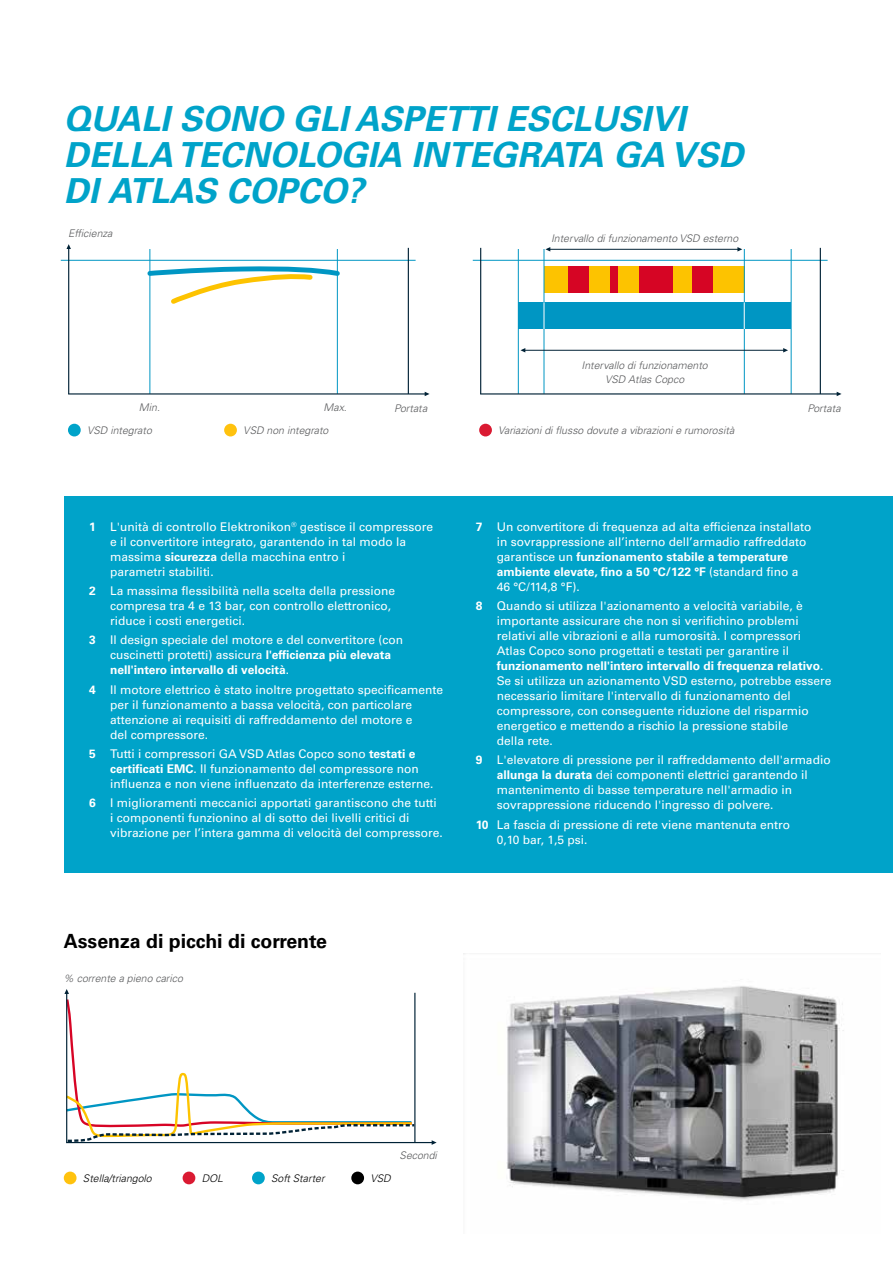
<style>
.page{position:relative;width:893px;height:1263px;background:#fff}
.page>*{position:absolute;margin:0;border:0;box-sizing:border-box;transform-origin:0 0}
.t1{font:italic 700 34.5px/36px "Univers LT Std";color:#00a3c9}
.t2{font:700 19.5px "Univers LT Std";color:#000}
.t3{font:12px/15px "Univers LT Std";color:#fff}
.t4{font:italic 300 10.5px/14.2px "Univers LT Std";color:#58595b;text-align:center}
.t5{font:italic 300 10.5px "Univers LT Std";color:#000}
.s1{font-weight:700}
</style>
<div class="page">
<div style="left:64px;top:496px;width:829px;height:377px;background:#00a3c9"></div>
<hr style="left:61px;top:260px;width:355px;height:1px;background:#0096c3">
<hr style="left:150px;top:249px;width:1px;height:145px;background:#0096c3">
<hr style="left:337px;top:249px;width:1px;height:145px;background:#0096c3">
<hr style="left:68px;top:248px;width:1px;height:146px;background:#002236">
<hr style="left:408px;top:248px;width:1px;height:146px;background:#002236">
<hr style="left:68px;top:393px;width:357px;height:1px;background:#002236">
<svg style="left:66px;top:244px;width:5px;height:5px"></svg>
<svg style="left:425px;top:392px;width:5px;height:4px"></svg>
<svg style="left:147px;top:263px;width:193px;height:43px"></svg>
<svg style="left:67px;top:996px;width:9px;height:75px"></svg>
<svg style="left:67px;top:1071px;width:349px;height:71px"></svg>
<hr style="left:66px;top:993px;width:1px;height:149px;background:#002236">
<hr style="left:414px;top:993px;width:1px;height:149px;background:#002236">
<hr style="left:66px;top:1142px;width:366px;height:1px;background:#002236">
<svg style="left:64px;top:989px;width:5px;height:5px"></svg>
<svg style="left:432px;top:1140px;width:5px;height:5px"></svg>
<div style="left:518px;top:302px;width:273px;height:27px;background:#0096c3"></div>
<div style="left:544px;top:266px;width:200px;height:26px;background:#fdc300"></div>
<div style="left:568px;top:266px;width:21px;height:26px;background:#d60524"></div>
<div style="left:610px;top:266px;width:8px;height:26px;background:#d60524"></div>
<div style="left:639px;top:266px;width:34px;height:26px;background:#d60524"></div>
<div style="left:693px;top:266px;width:20px;height:26px;background:#d60524"></div>
<hr style="left:473px;top:260px;width:355px;height:1px;background:#0096c3">
<hr style="left:544px;top:249px;width:1px;height:145px;background:#0096c3">
<hr style="left:518px;top:249px;width:1px;height:145px;background:#0096c3">
<hr style="left:744px;top:249px;width:1px;height:145px;background:#0096c3">
<hr style="left:791px;top:249px;width:1px;height:145px;background:#0096c3">
<svg style="left:544px;top:302px;width:1px;height:27px"></svg>
<svg style="left:744px;top:302px;width:1px;height:27px"></svg>
<hr style="left:480px;top:248px;width:1px;height:146px;background:#002236">
<hr style="left:820px;top:248px;width:1px;height:146px;background:#002236">
<hr style="left:480px;top:393px;width:357px;height:1px;background:#002236">
<svg style="left:837px;top:392px;width:4px;height:4px"></svg>
<hr style="left:547px;top:249px;width:191px;height:1px;background:#002236">
<svg style="left:737px;top:247px;width:5px;height:5px"></svg>
<svg style="left:545px;top:247px;width:5px;height:5px"></svg>
<hr style="left:522px;top:350px;width:264px;height:1px;background:#002236">
<svg style="left:783px;top:348px;width:5px;height:4px"></svg>
<div style="left:224px;top:424px;width:13px;height:12px;background:#ffc20e;border-radius:50%"></div>
<div style="left:64px;top:1171px;width:13px;height:13px;background:#ffc20e;border-radius:50%"></div>
<div style="left:479px;top:424px;width:13px;height:12px;background:#da1a32;border-radius:50%"></div>
<div style="left:68px;top:424px;width:13px;height:12px;background:#00a3c9;border-radius:50%"></div>
<div style="left:351px;top:1171px;width:13px;height:13px;background:#000;border-radius:50%"></div>
<div style="left:183px;top:1171px;width:12px;height:13px;background:#da1a32;border-radius:50%"></div>
<div style="left:252px;top:1171px;width:13px;height:13px;background:#00a3c9;border-radius:50%"></div>
<img style="left:507px;top:986px;width:337px;height:214px">
<h1 class="t1" style="left:64px;top:102px;width:681px">QUALI SONO GLI ASPETTI ESCLUSIVI<br>DELLA TECNOLOGIA INTEGRATA GA VSD<br>DI ATLAS COPCO?</h1>
<p class="t4" style="left:68px;top:226px;width:46px">Efficienza</p>
<p class="t4" style="left:551px;top:231px;width:189px">Intervallo di funzionamento VSD esterno</p>
<p class="t4" style="left:581px;top:358px;width:128px">Intervallo di funzionamento<br>VSD Atlas Copco</p>
<p class="t4" style="left:139px;top:400px;width:22px">Min.</p>
<p class="t4" style="left:324px;top:400px;width:25px">Max.</p>
<p class="t4" style="left:394px;top:401px;width:35px">Portata</p>
<p class="t4" style="left:808px;top:401px;width:35px">Portata</p>
<p class="t4" style="left:87px;top:423px;width:66px">VSD integrato</p>
<p class="t4" style="left:243px;top:423px;width:87px">VSD non integrato</p>
<p class="t4" style="left:498px;top:423px;width:238px">Variazioni di flusso dovute a vibrazioni e rumorosità</p>
<p class="t3" style="left:110px;top:519px;width:324px;text-indent:-21px"><span class="s1">1</span> L'unità di controllo Elektronikon<sup>®</sup> gestisce il compressore e il convertitore integrato, garantendo in tal modo la massima <span class="s1">sicurezza</span> della macchina entro i<br>parametri stabiliti.</p>
<p class="t3" style="left:110px;top:583px;width:286px;text-indent:-21px"><span class="s1">2</span> La massima flessibilità nella scelta della pressione compresa tra 4 e 13 bar, con controllo elettronico, riduce i costi energetici.</p>
<p class="t3" style="left:110px;top:633px;width:294px;text-indent:-21px"><span class="s1">3</span> Il design speciale del motore e del convertitore (con cuscinetti protetti) assicura <span class="s1">l'efficienza più elevata nell'intero intervallo di velocità</span>.</p>
<p class="t3" style="left:110px;top:682px;width:334px;text-indent:-21px"><span class="s1">4</span> Il motore elettrico è stato inoltre progettato specificamente per il funzionamento a bassa velocità, con particolare attenzione ai requisiti di raffreddamento del motore e<br>del compressore.</p>
<p class="t3" style="left:110px;top:746px;width:325px;text-indent:-21px"><span class="s1">5</span> Tutti i compressori GA VSD Atlas Copco sono <span class="s1">testati e certificati EMC</span>. Il funzionamento del compressore non influenza e non viene influenzato da interferenze esterne.</p>
<p class="t3" style="left:110px;top:795px;width:334px;text-indent:-21px"><span class="s1">6</span> I miglioramenti meccanici apportati garantiscono che tutti i componenti funzionino al di sotto dei livelli critici di vibrazione per l’intera gamma di velocità del compressore.</p>
<p class="t3" style="left:497px;top:519px;width:316px;text-indent:-21px"><span class="s1">7</span> Un convertitore di frequenza ad alta efficienza installato in sovrappressione all’interno dell’armadio raffreddato garantisce un <span class="s1">funzionamento stabile a temperature ambiente elevate, fino a 50 °C/122 °F</span> (standard fino a 46 °C/114,8 °F).</p>
<p class="t3" style="left:497px;top:598px;width:336px;text-indent:-21px"><span class="s1">8</span> Quando si utilizza l'azionamento a velocità variabile, è importante assicurare che non si verifichino problemi relativi alle vibrazioni e alla rumorosità. I compressori Atlas Copco sono progettati e testati per garantire il <span class="s1">funzionamento nell'intero intervallo di frequenza relativo</span>.<br>Se si utilizza un azionamento VSD esterno, potrebbe essere necessario limitare l'intervallo di funzionamento del compressore, con conseguente riduzione del risparmio energetico e mettendo a rischio la pressione stabile<br>della rete.</p>
<p class="t3" style="left:497px;top:752px;width:335px;text-indent:-21px"><span class="s1">9</span> L'elevatore di pressione per il raffreddamento dell'armadio <span class="s1">allunga la durata</span> dei componenti elettrici garantendo il mantenimento di basse temperature nell'armadio in sovrappressione riducendo l'ingresso di polvere.</p>
<p class="t3" style="left:497px;top:817px;width:295px;text-indent:-21px"><span class="s1">10</span> La fascia di pressione di rete viene mantenuta entro<br>0,10 bar, 1,5 psi.</p>
<h2 class="t2" style="left:64px;top:929px;width:265px">Assenza di picchi di corrente</h2>
<p class="t4" style="left:63px;top:971px;width:121px">% corrente a pieno carico</p>
<p class="t5" style="left:83px;top:1172px;width:70px">Stella/triangolo</p>
<p class="t5" style="left:202px;top:1172px;width:23px">DOL</p>
<p class="t5" style="left:271px;top:1172px;width:55px">Soft Starter</p>
<p class="t5" style="left:370px;top:1172px;width:22px">VSD</p>
<p class="t4" style="left:400px;top:1148px;width:39px">Secondi</p>
</div>
